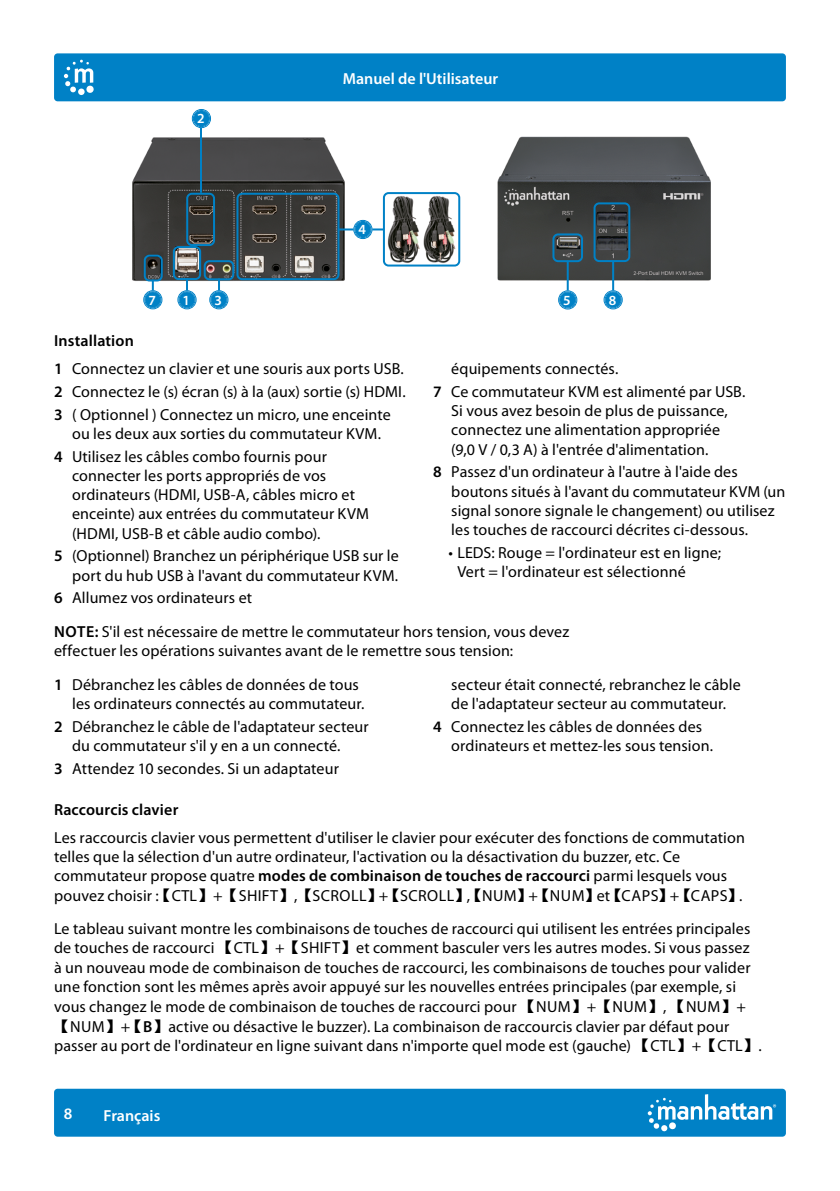
<style>
.page{position:relative;width:840px;height:1191px;background:#fff}
.page>*{position:absolute;margin:0;border:0;box-sizing:border-box;transform-origin:0 0}
.t1{font:16px/19.2px "Myriad Pro";letter-spacing:.01em;color:#000}
.t2{font:600 16px "Myriad Pro";color:#fff}
.t3{font:600 16px "Myriad Pro";letter-spacing:.01em;color:#000}
.t4{font:600 14px "Myriad Pro";color:#fff}
.s1{font-weight:600}
.s2{font-family:"Sim Sun"}
</style>
<div class="page">
<div style="left:54px;top:1088px;width:731px;height:48px;background:#0081c6;border-radius:4px"></div>
<div style="left:54px;top:53px;width:731px;height:48px;background:#0081c6;border-radius:4px"></div>
<svg style="left:647px;top:1094px;width:128px;height:35px"></svg>
<div style="left:78px;top:88px;width:7px;height:7px;background:#fff;border-radius:50%"></div>
<svg style="left:64px;top:60px;width:30px;height:33px"></svg>
<img style="left:132px;top:137px;width:213px;height:144px">
<img style="left:387px;top:196px;width:69px;height:67px">
<div style="left:383px;top:192px;width:77px;height:74px;border:2px solid #0081c6;border-radius:5px"></div>
<div style="left:236px;top:193px;width:103px;height:87px;border:2px solid #0081c6;border-radius:5px"></div>
<hr style="left:339px;top:228px;width:44px;height:2px;background:#0081c6">
<div style="left:354px;top:221px;width:17px;height:17px;background:#0081c6;border-radius:50%"></div>
<div style="left:353px;top:220px;width:19px;height:19px;border:2px solid #fff;border-radius:50%"></div>
<div style="left:353px;top:220px;width:19px;height:19px;border:1px solid #0081c6;border-radius:50%"></div>
<div style="left:354px;top:221px;width:17px;height:17px;border:1px solid #0081c6;border-radius:50%"></div>
<div style="left:186px;top:193px;width:29px;height:53px;border:2px solid #0081c6;border-radius:5px"></div>
<div style="left:173px;top:246px;width:28px;height:34px;border:2px solid #0081c6;border-radius:5px"></div>
<hr style="left:200px;top:119px;width:2px;height:74px;background:#0081c6">
<div style="left:193px;top:110px;width:17px;height:17px;background:#0081c6;border-radius:50%"></div>
<div style="left:192px;top:109px;width:19px;height:19px;border:2px solid #fff;border-radius:50%"></div>
<div style="left:192px;top:109px;width:19px;height:19px;border:1px solid #0081c6;border-radius:50%"></div>
<div style="left:193px;top:110px;width:16px;height:17px;border:1px solid #0081c6;border-radius:50%"></div>
<hr style="left:186px;top:278px;width:2px;height:22px;background:#0081c6">
<div style="left:178px;top:291px;width:17px;height:17px;background:#0081c6;border-radius:50%"></div>
<div style="left:177px;top:290px;width:19px;height:19px;border:2px solid #fff;border-radius:50%"></div>
<div style="left:177px;top:290px;width:19px;height:19px;border:1px solid #0081c6;border-radius:50%"></div>
<div style="left:179px;top:291px;width:16px;height:17px;border:1px solid #0081c6;border-radius:50%"></div>
<svg style="left:218px;top:280px;width:2px;height:10px"></svg>
<div style="left:210px;top:291px;width:17px;height:17px;background:#0081c6;border-radius:50%"></div>
<div style="left:209px;top:290px;width:19px;height:19px;border:2px solid #fff;border-radius:50%"></div>
<div style="left:209px;top:290px;width:19px;height:19px;border:1px solid #0081c6;border-radius:50%"></div>
<div style="left:210px;top:291px;width:17px;height:17px;border:1px solid #0081c6;border-radius:50%"></div>
<div style="left:204px;top:260px;width:30px;height:20px;border:2px solid #0081c6;border-radius:5px"></div>
<div style="left:144px;top:255px;width:19px;height:26px;border:2px solid #0081c6;border-radius:5px"></div>
<hr style="left:152px;top:280px;width:2px;height:21px;background:#0081c6">
<div style="left:144px;top:291px;width:17px;height:17px;background:#0081c6;border-radius:50%"></div>
<div style="left:143px;top:290px;width:19px;height:19px;border:2px solid #fff;border-radius:50%"></div>
<div style="left:143px;top:290px;width:19px;height:19px;border:1px solid #0081c6;border-radius:50%"></div>
<div style="left:144px;top:291px;width:17px;height:17px;border:1px solid #0081c6;border-radius:50%"></div>
<img style="left:497px;top:136px;width:213px;height:145px">
<hr style="left:566px;top:261px;width:2px;height:38px;background:#0081c6">
<div style="left:559px;top:291px;width:17px;height:17px;background:#0081c6;border-radius:50%"></div>
<div style="left:558px;top:290px;width:18px;height:19px;border:2px solid #fff;border-radius:50%"></div>
<div style="left:558px;top:290px;width:18px;height:19px;border:1px solid #0081c6;border-radius:50%"></div>
<div style="left:559px;top:292px;width:16px;height:16px;border:1px solid #0081c6;border-radius:50%"></div>
<div style="left:552px;top:233px;width:30px;height:29px;border:2px solid #0081c6;border-radius:5px"></div>
<hr style="left:611px;top:261px;width:2px;height:38px;background:#0081c6">
<div style="left:604px;top:291px;width:17px;height:17px;background:#0081c6;border-radius:50%"></div>
<div style="left:603px;top:290px;width:19px;height:19px;border:2px solid #fff;border-radius:50%"></div>
<div style="left:603px;top:290px;width:19px;height:19px;border:1px solid #0081c6;border-radius:50%"></div>
<div style="left:604px;top:291px;width:17px;height:17px;border:1px solid #0081c6;border-radius:50%"></div>
<div style="left:593px;top:202px;width:37px;height:60px;border:2px solid #0081c6;border-radius:5px"></div>
<p class="t4" style="left:197px;top:110px;width:9px">2</p>
<p class="t2" style="left:342px;top:69px;width:157px">Manuel de l'Utilisateur</p>
<p class="t4" style="left:358px;top:221px;width:9px">4</p>
<p class="t4" style="left:148px;top:291px;width:9px">7</p>
<p class="t4" style="left:182px;top:291px;width:9px">1</p>
<p class="t4" style="left:214px;top:291px;width:9px">3</p>
<p class="t4" style="left:563px;top:291px;width:9px">5</p>
<p class="t4" style="left:608px;top:291px;width:9px">8</p>
<p class="t1" style="left:54px;top:326px;width:351px;line-height:28.2px"><span class="s1">Installation<br>1</span> Connectez un clavier et une souris aux ports USB.</p>
<p class="t1" style="left:54px;top:380px;width:353px;line-height:22.8px"><span class="s1">2</span> Connectez le (s) écran (s) à la (aux) sortie (s) HDMI.<br><span class="s1">3</span> ( Optionnel ) Connectez un micro, une enceinte</p>
<p class="t1" style="left:54px;top:422px;width:328px;line-height:22.8px;text-indent:18px">ou les deux aux sorties du commutateur KVM.<br><span class="s1">4</span> Utilisez les câbles combo fournis pour</p>
<p class="t1" style="left:72px;top:466px;width:298px">connecter les ports appropriés de vos ordinateurs (HDMI, USB-A, câbles micro et enceinte) aux entrées du commutateur KVM (HDMI, USB-B et câble audio combo).</p>
<p class="t1" style="left:54px;top:546px;width:346px;text-align:right"><span class="s1">5</span> (Optionnel) Branchez un périphérique USB sur le port du hub USB à l'avant du commutateur KVM.</p>
<p class="t1" style="left:54px;top:588px;width:199px"><span class="s1">6</span> Allumez vos ordinateurs et</p>
<p class="t1" style="left:433px;top:357px;width:313px;line-height:22.8px;text-indent:18px">équipements connectés.<br><span class="s1">7</span> Ce commutateur KVM est alimenté par USB.</p>
<p class="t1" style="left:451px;top:401px;width:278px">Si vous avez besoin de plus de puissance, connectez une alimentation appropriée (9,0 V / 0,3 A) à l'entrée d'alimentation.</p>
<p class="t1" style="left:451px;top:462px;width:335px;text-indent:-18px"><span class="s1">8</span> Passez d'un ordinateur à l'autre à l'aide des boutons situés à l'avant du commutateur KVM (un signal sonore signale le changement) ou utilisez les touches de raccourci décrites ci-dessous.</p>
<p class="t1" style="left:457px;top:542px;width:265px;text-indent:-9px">• LEDS: Rouge = l'ordinateur est en ligne;<br>Vert = l'ordinateur est sélectionné</p>
<p class="t1" style="left:54px;top:622px;width:516px"><span class="s1">NOTE:</span> S'il est nécessaire de mettre le commutateur hors tension, vous devez effectuer les opérations suivantes avant de le remettre sous tension:</p>
<p class="t1" style="left:72px;top:674px;width:294px;text-indent:-18px"><span class="s1">1</span> Débranchez les câbles de données de tous les ordinateurs connectés au commutateur.</p>
<p class="t1" style="left:72px;top:716px;width:298px;text-indent:-18px"><span class="s1">2</span> Débranchez le câble de l'adaptateur secteur du commutateur s'il y en a un connecté.</p>
<p class="t1" style="left:54px;top:758px;width:286px"><span class="s1">3</span> Attendez 10 secondes. Si un adaptateur</p>
<p class="t1" style="left:451px;top:674px;width:291px">secteur était connecté, rebranchez le câble de l'adaptateur secteur au commutateur.</p>
<p class="t1" style="left:451px;top:716px;width:263px;text-indent:-18px"><span class="s1">4</span> Connectez les câbles de données des ordinateurs et mettez-les sous tension.</p>
<p class="t3" style="left:54px;top:799px;width:126px">Raccourcis clavier</p>
<p class="t1" style="left:54px;top:827px;width:692px">Les raccourcis clavier vous permettent d'utiliser le clavier pour exécuter des fonctions de commutation telles que la sélection d'un autre ordinateur, l'activation ou la désactivation du buzzer, etc. Ce commutateur propose quatre <span class="s1">modes de combinaison de touches de raccourci</span> parmi lesquels vous pouvez choisir :<span class="s2">【</span>CTL<span class="s2">】</span>+<span class="s2">【</span>SHIFT<span class="s2">】</span>,<span class="s2">【</span>SCROLL<span class="s2">】</span>+<span class="s2">【</span>SCROLL<span class="s2">】</span>,<span class="s2">【</span>NUM<span class="s2">】</span>+<span class="s2">【</span>NUM<span class="s2">】</span>et<span class="s2">【</span>CAPS<span class="s2">】</span>+<span class="s2">【</span>CAPS<span class="s2">】</span>.</p>
<p class="t1" style="left:54px;top:918px;width:709px">Le tableau suivant montre les combinaisons de touches de raccourci qui utilisent les entrées principales de touches de raccourci <span class="s2">【</span>CTL<span class="s2">】</span>+<span class="s2">【</span>SHIFT<span class="s2">】</span>et comment basculer vers les autres modes. Si vous passez<br>à un nouveau mode de combinaison de touches de raccourci, les combinaisons de touches pour valider une fonction sont les mêmes après avoir appuyé sur les nouvelles entrées principales (par exemple, si vous changez le mode de combinaison de touches de raccourci pour <span class="s2">【</span>NUM<span class="s2">】</span>+<span class="s2">【</span>NUM<span class="s2">】</span>, <span class="s2">【</span>NUM<span class="s2">】</span>+<span class="s2">【</span>NUM<span class="s2">】</span>+<span class="s2">【</span><span class="s1">B</span><span class="s2">】</span>active ou désactive le buzzer). La combinaison de raccourcis clavier par défaut pour passer au port de l'ordinateur en ligne suivant dans n'importe quel mode est (gauche) <span class="s2">【</span>CTL<span class="s2">】</span>+<span class="s2">【</span>CTL<span class="s2">】</span>.</p>
<p class="t2" style="left:64px;top:1103px;width:10px">8</p>
<p class="t2" style="left:103px;top:1105px;width:58px">Français</p>
</div>
